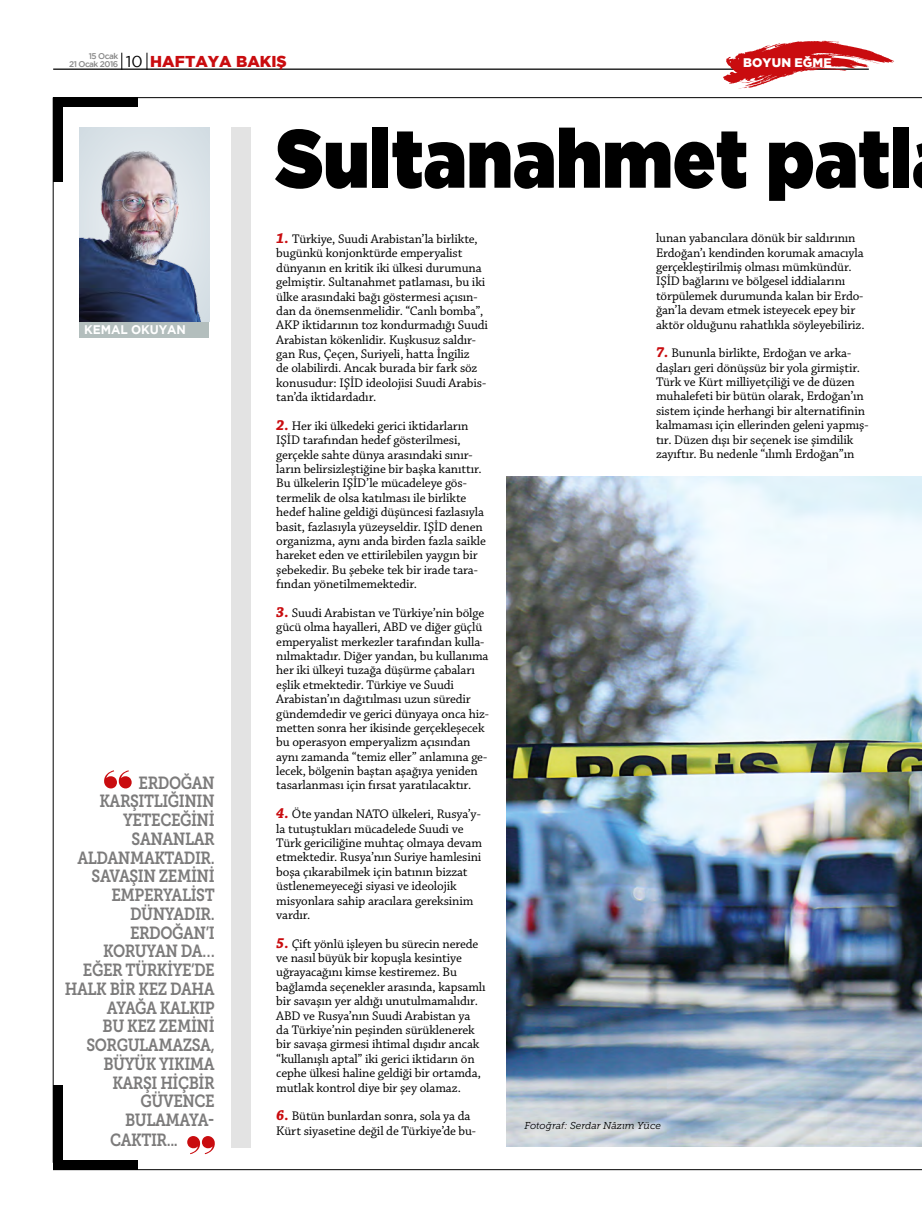
<style>
.page{position:relative;width:922px;height:1223px;background:#fff}
.page>*{position:absolute;margin:0;border:0;box-sizing:border-box;transform-origin:0 0}
.t1{font:900 82.25px "Gotham";letter-spacing:.01em;color:#000;scale:.86 1}
.t2{font:17.5px "Museo Slab 700";letter-spacing:-.03em;color:#7c7b7b;scale:.85 1}
.t3{font:800 15.75px "Gotham";color:#c90c0f}
.t4{font:13.12px/14.4px "Chaparral Pro";letter-spacing:-.01em;color:#000}
.t5{font:700 12.5px "Gotham";letter-spacing:-.005em;color:#fff;scale:.96 1}
.t6{font:800 12.38px "Gotham";color:#fff}
.t7{font:italic 10px "Museo Slab 300";color:#000}
.t8{font:500 8.25px "Gotham";letter-spacing:-.06em;color:#878787}
.s1{font-weight:500;font-size:8.25px;color:#878787}
.s2{font-weight:400;color:#000}
.s3{font-family:"Chaparral Pro Bold It Capt";font-size:15px;color:#c90c0f}
</style>
<div class="page">
<div style="left:231px;top:128px;width:20px;height:1019px;background:#e3e3e3"></div>
<svg style="left:104px;top:770px;width:28px;height:18px"></svg>
<svg style="left:187px;top:1136px;width:28px;height:18px"></svg>
<img style="left:80px;top:128px;width:129px;height:193px">
<div style="left:80px;top:321px;width:129px;height:16px;background:#b3bebd"></div>
<div style="left:53px;top:97px;width:84px;height:10px;background:#000"></div>
<div style="left:53px;top:97px;width:10px;height:85px;background:#000"></div>
<div style="left:53px;top:1160px;width:84px;height:9px;background:#000"></div>
<div style="left:53px;top:1085px;width:10px;height:84px;background:#000"></div>
<hr style="left:53px;top:97px;width:868px;height:1px;background:#000">
<hr style="left:53px;top:1169px;width:868px;height:1px;background:#000">
<hr style="left:53px;top:97px;width:1px;height:1065px;background:#000">
<hr style="left:53px;top:69px;width:815px;height:1px;background:#000">
<svg style="left:121px;top:53px;width:1px;height:17px"></svg>
<svg style="left:147px;top:53px;width:1px;height:17px"></svg>
<svg style="left:722px;top:41px;width:172px;height:48px"></svg>
<img style="left:506px;top:477px;width:415px;height:669px">
<p class="t8" style="left:89px;top:51px;width:31px">15 Ocak</p>
<p class="t3" style="left:69px;top:52px;width:219px"><span class="s1">21 Ocak 2016</span> <span class="s2">10</span> HAFTAYA BAKIŞ</p>
<p class="t6" style="left:742px;top:56px;width:80px">BOYUN EĞME</p>
<p class="t5" style="left:84px;top:322px;width:108px">KEMAL OKUYAN</p>
<h2 class="t2" style="left:139px;top:772px;width:91px">ERDOĞAN</h2>
<h2 class="t2" style="left:99px;top:791px;width:137px">KARŞITLIĞININ</h2>
<h2 class="t2" style="left:123px;top:810px;width:109px">YETECEĞINI</h2>
<h2 class="t2" style="left:132px;top:828px;width:99px">SANANLAR</h2>
<h2 class="t2" style="left:77px;top:847px;width:163px">ALDANMAKTADIR.</h2>
<h2 class="t2" style="left:92px;top:866px;width:146px">SAVAŞIN ZEMINI</h2>
<h2 class="t2" style="left:111px;top:885px;width:123px">EMPERYALIST</h2>
<h2 class="t2" style="left:130px;top:903px;width:101px">DÜNYADIR.</h2>
<h2 class="t2" style="left:130px;top:922px;width:101px">ERDOĞAN’I</h2>
<h2 class="t2" style="left:103px;top:941px;width:133px">KO RUYAN DA…</h2>
<h2 class="t2" style="left:83px;top:960px;width:156px">EĞER TÜRKIYE’DE</h2>
<h2 class="t2" style="left:65px;top:978px;width:178px">HALK BIR KEZ DAHA</h2>
<h2 class="t2" style="left:107px;top:997px;width:128px">AYAĞA KALKIP</h2>
<h2 class="t2" style="left:102px;top:1016px;width:133px">BU KEZ ZEMINI</h2>
<h2 class="t2" style="left:86px;top:1035px;width:152px">SORGULAMAZSA,</h2>
<h2 class="t2" style="left:103px;top:1053px;width:132px">BÜYÜK YIKIMA</h2>
<h2 class="t2" style="left:112px;top:1072px;width:122px">KARŞI HIÇBIR</h2>
<h2 class="t2" style="left:141px;top:1091px;width:89px">GÜVENCE</h2>
<h2 class="t2" style="left:125px;top:1110px;width:107px">BULAMAYA-</h2>
<h2 class="t2" style="left:110px;top:1130px;width:81px">CAKTIR...</h2>
<h1 class="t1" style="left:276px;top:111px;width:740px">Sultanahmet patl</h1>
<p class="t4" style="left:656px;top:231px;width:210px">lunan yabancılara dönük bir saldırının Erdoğan’ı kendinden korumak amacıyla gerçekleştirilmiş olması mümkündür.<br>IŞİD bağlarını ve bölgesel iddialarını törpülemek durumunda kalan bir Erdo&shy;ğan’la devam etmek isteyecek epey bir aktör olduğunu rahatlıkla söyleyebiliriz.</p>
<p class="t4" style="left:656px;top:346px;width:214px"><span class="s3">7.</span> Bununla birlikte, Erdoğan ve arka&shy;daşları geri dönüşsüz bir yola girmiştir.<br>Türk ve Kürt milliyetçiliği ve de düzen muhalefeti bir bütün olarak, Erdoğan’ın sistem içinde herhangi bir alternatifinin kalmaması için ellerinden geleni yapmış&shy;tır. Düzen dışı bir seçenek ise şimdilik zayıftır. Bu nedenle “ılımlı Erdoğan”ın</p>
<p class="t4" style="left:276px;top:232px;width:213px"><span class="s3">1.</span> Türkiye, Suudi Arabistan’la birlikte, bugünkü konjonktürde emperyalist dünyanın en kritik iki ülkesi durumuna gelmiştir. Sultanahmet patlaması, bu iki ülke arasındaki bağı göstermesi açısın&shy;dan da önemsenmelidir. “Canlı bomba”, AKP iktidarının toz kondurmadığı Suudi Arabistan kökenlidir. Kuşkusuz saldır&shy;gan Rus, Çeçen, Suriyeli, hatta İngiliz<br>de olabilirdi. Ancak burada bir fark söz konusudur: IŞİD ideolojisi Suudi Arabis&shy;tan’da iktidardadır.</p>
<p class="t4" style="left:276px;top:419px;width:211px"><span class="s3">2.</span> Her iki ülkedeki gerici iktidarların IŞİD tarafından hedef gösterilmesi, gerçekle sahte dünya arasındaki sınır&shy;ların belirsizleştiğine bir başka kanıttır.<br>Bu ülkelerin IŞİD’le mücadeleye gös&shy;termelik de olsa katılması ile birlikte hedef haline geldiği düşüncesi fazlasıyla basit, fazlasıyla yüzeyseldir. IŞİD denen organizma, aynı anda birden fazla saikle hareket eden ve ettirilebilen yaygın bir şebekedir. Bu şebeke tek bir irade tara&shy;fından yönetilmemektedir.</p>
<p class="t4" style="left:276px;top:606px;width:214px"><span class="s3">3.</span> Suudi Arabistan ve Türkiye’nin bölge gücü olma hayalleri, ABD ve diğer güçlü emperyalist merkezler tarafından kulla&shy;nılmaktadır. Diğer yandan, bu kullanıma her iki ülkeyi tuzağa düşürme çabaları eşlik etmektedir. Türkiye ve Suudi Arabistan’ın dağıtılması uzun süredir gündemdedir ve gerici dünyaya onca hiz&shy;metten sonra her ikisinde gerçekleşecek bu operasyon emperyalizm açısından aynı zamanda “temiz eller” anlamına ge&shy;lecek, bölgenin baştan aşağıya yeniden tasarlanması için fırsat yaratılacaktır.</p>
<p class="t4" style="left:276px;top:807px;width:207px"><span class="s3">4.</span> Öte yandan NATO ülkeleri, Rusya’y&shy;la tutuştukları mücadelede Suudi ve Türk gericiliğine muhtaç olmaya devam etmektedir. Rusya’nın Suriye hamlesini boşa çıkarabilmek için batının bizzat üstlenemeyeceği siyasi ve ideolojik misyonlara sahip aracılara gereksinim vardır.</p>
<p class="t4" style="left:276px;top:936px;width:211px"><span class="s3">5.</span> Çift yönlü işleyen bu sürecin nerede ve nasıl büyük bir kopuşla kesintiye uğrayacağını kimse kestiremez. Bu bağlamda seçenekler arasında, kapsamlı bir savaşın yer aldığı unutulmamalıdır.<br>ABD ve Rusya’nın Suudi Arabistan ya da Türkiye’nin peşinden sürüklenerek bir savaşa girmesi ihtimal dışıdır ancak “kullanışlı aptal” iki gerici iktidarın ön cephe ülkesi haline geldiği bir ortamda, mutlak kontrol diye bir şey olamaz.</p>
<p class="t4" style="left:276px;top:1109px;width:201px"><span class="s3">6.</span> Bütün bunlardan sonra, sola ya da<br>Kürt siyasetine değil de Türkiye’de bu-</p>
<p class="t7" style="left:524px;top:1119px;width:138px">Fotoğraf: Serdar Nâzım Yüce</p>
</div>
